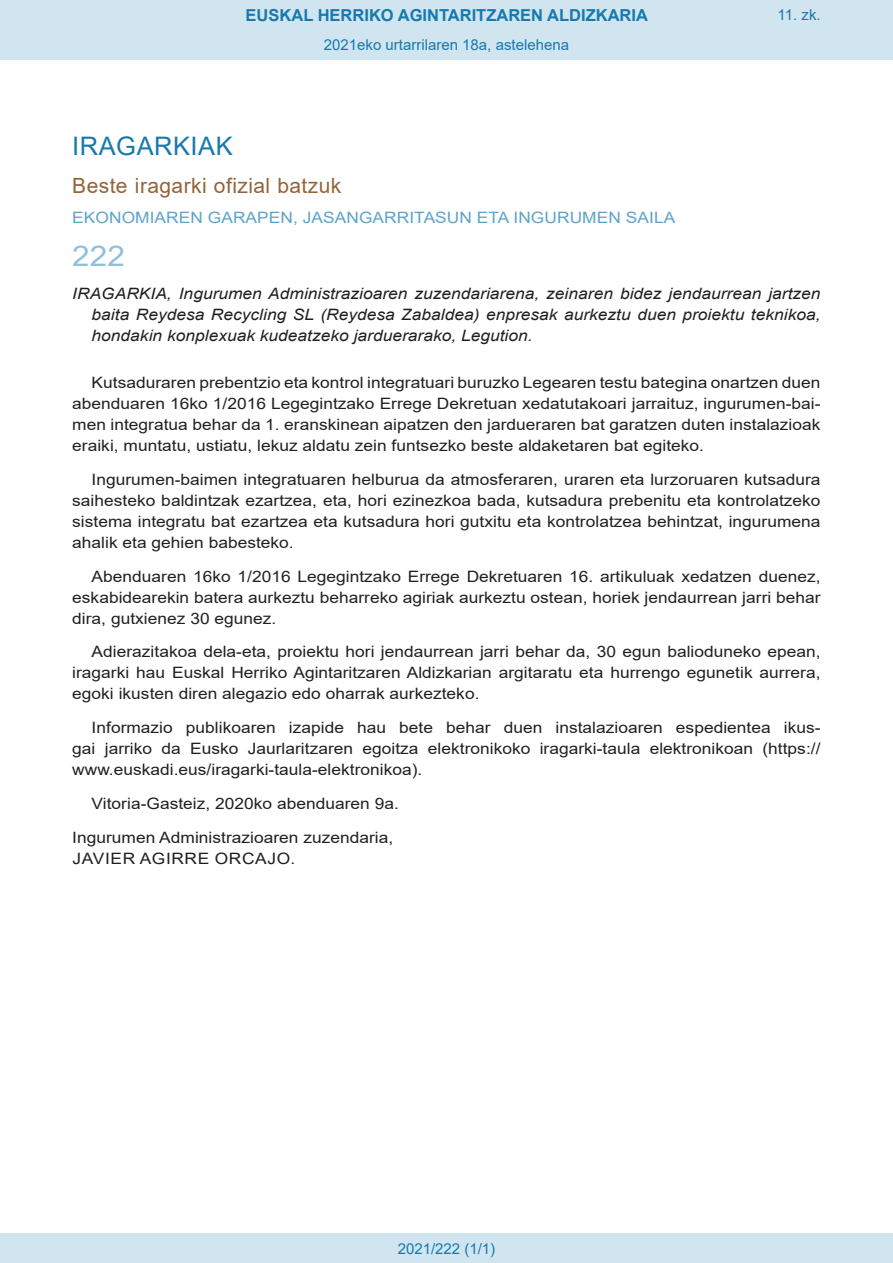
<style>
.page{position:relative;width:893px;height:1263px;background:#fff}
.page>*{position:absolute;margin:0;border:0;box-sizing:border-box;transform-origin:0 0}
.BOPVOrden{font:28.5px "Arial";color:#90c0db;scale:1.11 1}
.BOPVSeccion{font:25.5px "Arial";letter-spacing:.02em;color:#1879ad}
.BOPVSubseccion{font:21px "Arial";letter-spacing:.02em;color:#956338}
.t1{font:700 16.5px "Arial";color:#1879ad}
.BOPVDetalle{font:15.6px/21px "Arial";color:#231f20;text-align:justify;scale:1.11 1}
.BOPVTitulo{font:italic 15.6px/21px "Arial";color:#231f20;text-align:justify;scale:1.11 1}
.BOPVOrganismo{font:15.6px "Arial";letter-spacing:.005em;color:#5ea4ca;scale:1.11 1}
.BOPVFirmaPuesto{font:15.6px "Arial";color:#231f20;scale:1.11 1}
.BOPVFirmaLugFec{font:15.6px "Arial";color:#231f20;scale:1.11 1}
.BOPVFirmaNombre{font:15.6px "Arial";letter-spacing:.035em;color:#231f20;scale:1.11 1}
.Paginacion_Centro{font:15px "Arial";color:#1879ad}
</style>
<div class="page">
<div style="left:0;top:0;width:893px;height:60px;background:#d0e5f0"></div>
<div style="left:0;top:1233px;width:893px;height:30px;background:#d0e5f0"></div>
<p class="t1" style="left:246px;top:3px;width:404px">EUSKAL HERRIKO AGINTARITZAREN ALDIZKARIA</p>
<p class="Paginacion_Centro" style="left:324px;top:35px;width:247px">2021eko urtarrilaren 18a, astelehena</p>
<p class="Paginacion_Centro" style="left:778px;top:5px;width:45px">11. zk.</p>
<p class="BOPVSeccion" style="left:72px;top:128px;width:162px">IRAGARKIAK</p>
<p class="BOPVSubseccion" style="left:72px;top:171px;width:271px">Beste iragarki ofizial batzuk</p>
<p class="BOPVOrganismo" style="left:72px;top:207px;width:545px">EKONOMIAREN GARAPEN, JASANGARRITASUN ETA INGURUMEN SAILA</p>
<p class="BOPVOrden" style="left:72px;top:236px;width:49px">222</p>
<p class="BOPVTitulo" style="left:92px;top:284px;width:658px;text-indent:-19px">IRAGARKIA, Ingurumen Administrazioaren zuzendariarena, zeinaren bidez jendaurrean jartzen baita Reydesa Recycling SL (Reydesa Zabaldea) enpresak aurkeztu duen proiektu teknikoa, hondakin konplexuak kudeatzeko jarduerarako, Legution.</p>
<p class="BOPVDetalle" style="left:72px;top:372px;width:676px;text-indent:19px">Kutsaduraren prebentzio eta kontrol integratuari buruzko Legearen testu bategina onartzen duen abenduaren 16ko 1/2016 Legegintzako Errege Dekretuan xedatutakoari jarraituz, ingurumen-bai&shy;men integratua behar da 1. eranskinean aipatzen den jardueraren bat garatzen duten instalazioak eraiki, muntatu, ustiatu, lekuz aldatu zein funtsezko beste aldaketaren bat egiteko.</p>
<p class="BOPVDetalle" style="left:72px;top:469px;width:676px;text-indent:19px">Ingurumen-baimen integratuaren helburua da atmosferaren, uraren eta lurzoruaren kutsadura saihesteko baldintzak ezartzea, eta, hori ezinezkoa bada, kutsadura prebenitu eta kontrolatzeko sistema integratu bat ezartzea eta kutsadura hori gutxitu eta kontrolatzea behintzat, ingurumena ahalik eta gehien babesteko.</p>
<p class="BOPVDetalle" style="left:72px;top:565px;width:676px;text-indent:19px">Abenduaren 16ko 1/2016 Legegintzako Errege Dekretuaren 16. artikuluak xedatzen duenez, eskabidearekin batera aurkeztu beharreko agiriak aurkeztu ostean, horiek jendaurrean jarri behar dira, gutxienez 30 egunez.</p>
<p class="BOPVDetalle" style="left:72px;top:641px;width:676px;text-indent:19px">Adierazitakoa dela-eta, proiektu hori jendaurrean jarri behar da, 30 egun balioduneko epean, iragarki hau Euskal Herriko Agintaritzaren Aldizkarian argitaratu eta hurrengo egunetik aurrera, egoki ikusten diren alegazio edo oharrak aurkezteko.</p>
<p class="BOPVDetalle" style="left:72px;top:717px;width:676px;text-indent:19px">Informazio publikoaren izapide hau bete behar duen instalazioaren espedientea ikus&shy;gai jarriko da Eusko Jaurlaritzaren egoitza elektronikoko iragarki-taula elektronikoan (https:// www.euskadi.eus/iragarki-taula-elektronikoa).</p>
<p class="BOPVFirmaLugFec" style="left:92px;top:792px;width:278px">Vitoria-Gasteiz, 2020ko abenduaren 9a.</p>
<p class="BOPVFirmaPuesto" style="left:72px;top:826px;width:291px">Ingurumen Administrazioaren zuzendaria,</p>
<p class="BOPVFirmaNombre" style="left:73px;top:847px;width:202px">JAVIER AGIRRE ORCAJO.</p>
<p class="Paginacion_Centro" style="left:398px;top:1238px;width:99px">2021/222 (1/1)</p>
</div>
